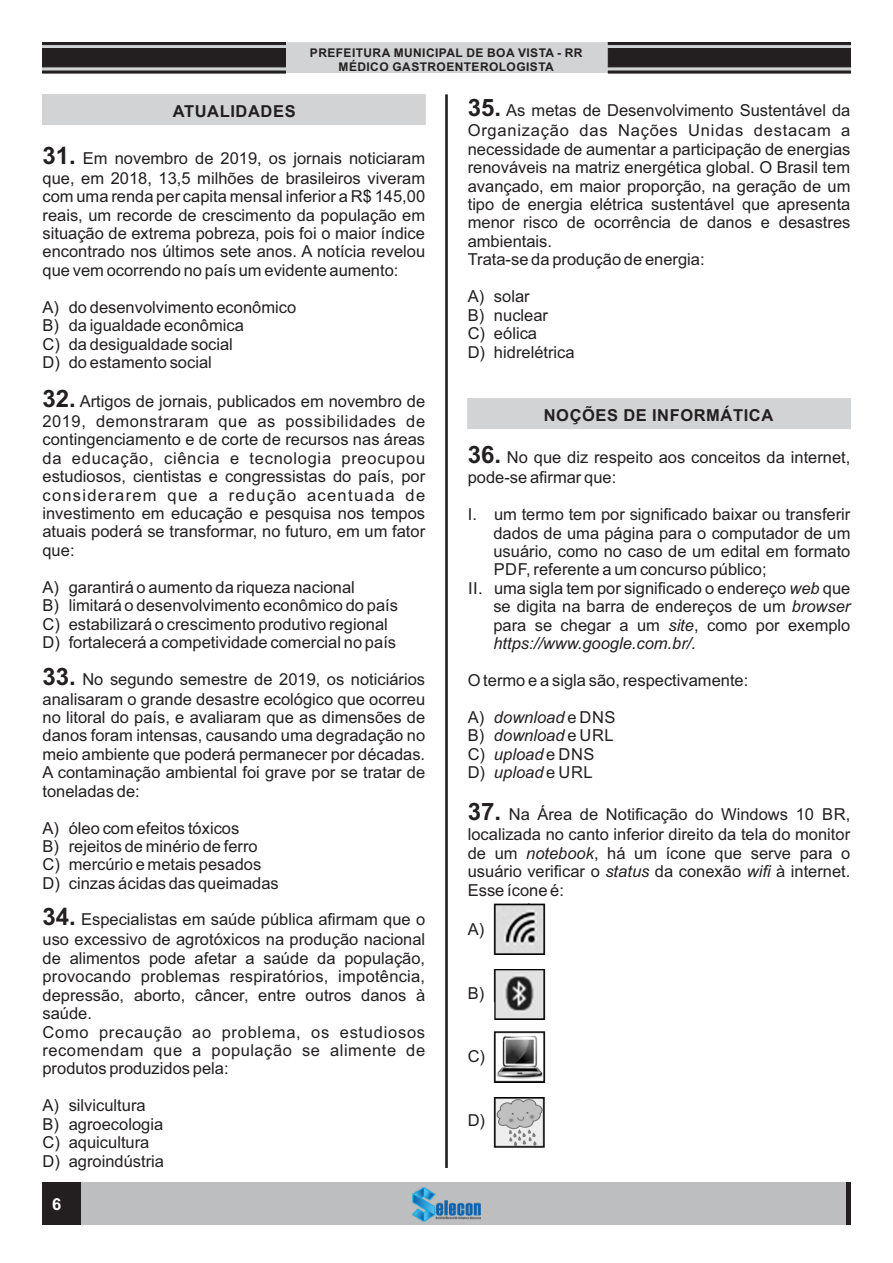
<style>
.page{position:relative;width:893px;height:1263px;background:#fff}
.page>*{position:absolute;margin:0;border:0;box-sizing:border-box;transform-origin:0 0}
.t1{font:16.5px/18.5px "Arial";color:#231f20}
.t2{font:italic 16.5px/18.5px "Arial";color:#231f20}
.t3{font:700 16.5px "Arial";letter-spacing:.035em;color:#231f20}
.t4{font:700 16.5px "Arial";color:#fff}
.t5{font:700 12px/13.4px "Arial";letter-spacing:.035em;color:#231f20;text-align:center}
.s1{font-weight:700;font-size:24px}
.s2{font-style:italic}
.s3{font-style:normal}
</style>
<div class="page">
<div style="left:43px;top:1182px;width:807px;height:43px;background:#bcbec0"></div>
<img style="left:413px;top:1188px;width:67px;height:33px">
<hr style="left:846px;top:1182px;width:4px;height:43px;background:#231f20">
<div style="left:43px;top:1182px;width:38px;height:43px;background:#231f20"></div>
<svg style="left:42px;top:42px;width:809px;height:32px"></svg>
<hr style="left:445px;top:95px;width:3px;height:1073px;background:#231f20">
<div style="left:42px;top:94px;width:384px;height:31px;background:#d1d3d4"></div>
<div style="left:467px;top:398px;width:384px;height:31px;background:#d1d3d4"></div>
<img style="left:493px;top:904px;width:52px;height:51px">
<img style="left:493px;top:970px;width:52px;height:50px">
<img style="left:493px;top:1032px;width:52px;height:51px">
<img style="left:493px;top:1097px;width:52px;height:50px">
<p class="t5" style="left:310px;top:47px;width:274px">PREFEITURA MUNICIPAL DE BOA VISTA - RR<br>MÉDICO GASTROENTEROLOGISTA</p>
<p class="t3" style="left:173px;top:105px;width:124px">ATUALIDADES</p>
<p class="t1" style="left:468px;top:102px;width:384px;line-height:20px"><span class="s1">35.</span> As metas de Desenvolvimento Sustentável da<br>Organização das Nações Unidas destacam a</p>
<p class="t1" style="left:468px;top:141px;width:384px">necessidade de aumentar a participação de energias renováveis na matriz energética global. O Brasil tem avançado, em maior proporção, na geração de um tipo de energia elétrica sustentável que apresenta menor risco de ocorrência de danos e desastres ambientais.<br>Trata-se da produção de energia:</p>
<p class="t1" style="left:468px;top:289px;width:108px">A) solar<br>B) nuclear<br>C) eólica<br>D) hidrelétrica</p>
<p class="t1" style="left:43px;top:149px;width:384px;line-height:20px"><span class="s1">31.</span> Em novembro de 2019, os jornais noticiaram que, em 2018, 13,5 milhões de brasileiros viveram</p>
<p class="t1" style="left:43px;top:189px;width:384px;text-align:justify">com uma renda per capita mensal inferior a R$ 145,00 reais, um recorde de crescimento da população em situação de extrema pobreza, pois foi o maior índice encontrado nos últimos sete anos. A notícia revelou que vem ocorrendo no país um evidente aumento:</p>
<p class="t1" style="left:43px;top:299px;width:255px">A) do desenvolvimento econômico<br>B) da igualdade econômica<br>C) da desigualdade social<br>D) do estamento social</p>
<p class="t1" style="left:43px;top:392px;width:384px;line-height:20px"><span class="s1">32.</span> Artigos de jornais, publicados em novembro de<br>2019, demonstraram que as possibilidades de</p>
<p class="t1" style="left:42px;top:432px;width:384px;text-align:justify">contingenciamento e de corte de recursos nas áreas da educação, ciência e tecnologia preocupou estudiosos, cientistas e congressistas do país, por considerarem que a redução acentuada de investimento em educação e pesquisa nos tempos atuais poderá se transformar, no futuro, em um fator que:</p>
<p class="t1" style="left:42px;top:579px;width:357px">A) garantirá o aumento da riqueza nacional<br>B) limitará o desenvolvimento econômico do país C) estabilizará o crescimento produtivo regional D) fortalecerá a competividade comercial no país</p>
<p class="t1" style="left:43px;top:670px;width:384px;line-height:20px"><span class="s1">33.</span> No segundo semestre de 2019, os noticiários analisaram o grande desastre ecológico que ocorreu</p>
<p class="t1" style="left:43px;top:709px;width:384px;text-align:justify">no litoral do país, e avaliaram que as dimensões de danos foram intensas, causando uma degradação no meio ambiente que poderá permanecer por décadas.<br>A contaminação ambiental foi grave por se tratar de toneladas de:</p>
<p class="t1" style="left:43px;top:820px;width:238px">A) óleo com efeitos tóxicos<br>B) rejeitos de minério de ferro<br>C) mercúrio e metais pesados<br>D) cinzas ácidas das queimadas</p>
<p class="t3" style="left:544px;top:409px;width:231px">NOÇÕES DE INFORMÁTICA</p>
<p class="t1" style="left:468px;top:449px;width:384px;line-height:20px"><span class="s1">36.</span> No que diz respeito aos conceitos da internet, pode-se afirmar que:</p>
<p class="t1" style="left:468px;top:507px;width:384px">I. um termo tem por significado baixar ou transferir</p>
<p class="t1" style="left:493px;top:525px;width:359px">dados de uma página para o computador de um</p>
<p class="t1" style="left:493px;top:543px;width:359px">usuário, como no caso de um edital em formato</p>
<p class="t1" style="left:494px;top:562px;width:274px">PDF, referente a um concurso público;</p>
<p class="t1" style="left:468px;top:580px;width:384px">II. uma sigla tem por significado o endereço <span class="s2">web</span> que</p>
<p class="t1" style="left:493px;top:599px;width:359px">se digita na barra de endereços de um <span class="s2">browser</span></p>
<p class="t1" style="left:493px;top:617px;width:359px">para se chegar a um <span class="s2">site</span>, como por exemplo</p>
<p class="t2" style="left:493px;top:636px;width:204px">https://www.google.com.br/.</p>
<p class="t1" style="left:468px;top:672px;width:282px">O termo e a sigla são, respectivamente:</p>
<p class="t2" style="left:468px;top:709px;width:149px"><span class="s3">A)</span> download <span class="s3">e DNS<br>B)</span> download <span class="s3">e URL<br>C)</span> upload <span class="s3">e DNS<br>D)</span> upload <span class="s3">e URL</span></p>
<p class="t1" style="left:468px;top:806px;width:384px;line-height:20px"><span class="s1">37.</span> Na Área de Notificação do Windows 10 BR, localizada no canto inferior direito da tela do monitor</p>
<p class="t1" style="left:468px;top:845px;width:384px;text-align:justify">de um <span class="s2">notebook</span>, há um ícone que serve para o usuário verificar o <span class="s2">status</span> da conexão <span class="s2">wifi</span> à internet.<br>Esse ícone é:</p>
<p class="t1" style="left:468px;top:922px;width:18px">A)</p>
<p class="t1" style="left:43px;top:911px;width:384px;line-height:20px"><span class="s1">34.</span> Especialistas em saúde pública afirmam que o uso excessivo de agrotóxicos na produção nacional</p>
<p class="t1" style="left:42px;top:950px;width:384px">de alimentos pode afetar a saúde da população, provocando problemas respiratórios, impotência, depressão, aborto, câncer, entre outros danos à saúde.<br>Como precaução ao problema, os estudiosos recomendam que a população se alimente de produtos produzidos pela:</p>
<p class="t1" style="left:42px;top:1098px;width:123px">A) silvicultura<br>B) agroecologia<br>C) aquicultura<br>D) agroindústria</p>
<p class="t1" style="left:468px;top:985px;width:18px">B)</p>
<p class="t1" style="left:468px;top:1049px;width:19px">C)</p>
<p class="t1" style="left:468px;top:1112px;width:19px">D)</p>
<p class="t4" style="left:52px;top:1197px;width:11px">6</p>
</div>
